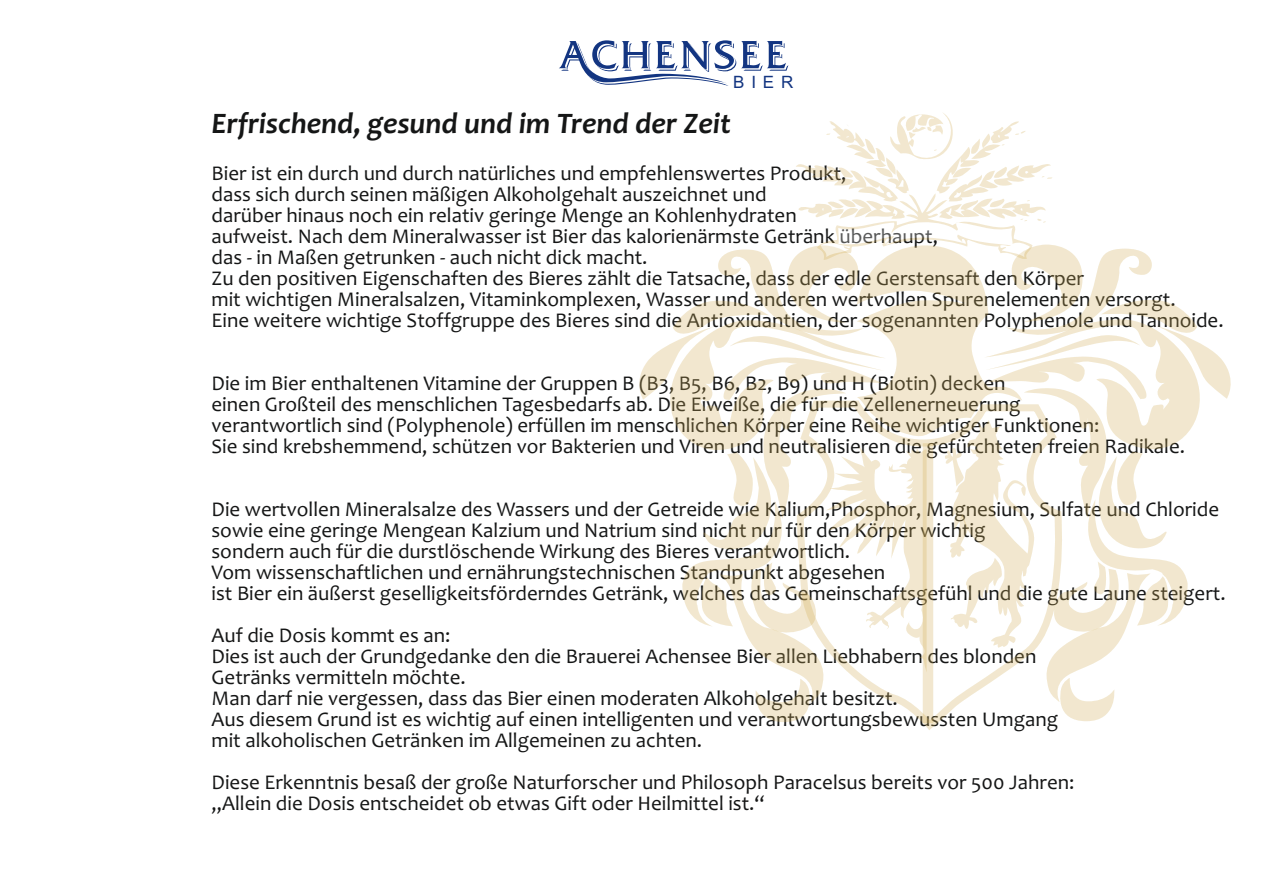
<style>
.page{position:relative;width:1263px;height:893px;background:#fff}
.page>*{position:absolute;margin:0;border:0;box-sizing:border-box;transform-origin:0 0}
.t1{font:italic 700 30px "Candara";color:#151616}
.t2{font:21px/21px "Candara";color:#151616}
.t3{font:16.95px "Arial";color:#133581}
</style>
<div class="page">
<svg style="left:559px;top:40px;width:229px;height:46px"></svg>
<svg style="left:639px;top:113px;width:591px;height:609px"></svg>
<p class="t3" style="left:733px;top:75px;width:62px">BIER</p>
<h1 class="t1" style="left:211px;top:111px;width:521px">Erfrischend, gesund und im Trend der Zeit</h1>
<p class="t2" style="left:211px;top:165px;width:1014px">Bier ist ein durch und durch natürliches und empfehlenswertes Produkt,<br>dass sich durch seinen mäßigen Alkoholgehalt auszeichnet und<br>darüber hinaus noch ein relativ geringe Menge an Kohlenhydraten<br>aufweist. Nach dem Mineralwasser ist Bier das kalorienärmste Getränk überhaupt,<br>das - in Maßen getrunken - auch nicht dick macht.<br>Zu den positiven Eigenschaften des Bieres zählt die Tatsache, dass der edle Gerstensaft den Körper<br>mit wichtigen Mineralsalzen, Vitaminkomplexen, Wasser und anderen wertvollen Spurenelementen versorgt.<br>Eine weitere wichtige Stoffgruppe des Bieres sind die Antioxidantien, der sogenannten Polyphenole und Tannoide.</p>
<p class="t2" style="left:211px;top:375px;width:975px">Die im Bier enthaltenen Vitamine der Gruppen B (B3, B5, B6, B2, B9) und H (Biotin) decken<br>einen Großteil des menschlichen Tagesbedarfs ab. Die Eiweiße, die für die Zellenerneuerung<br>verantwortlich sind (Polyphenole) erfüllen im menschlichen Körper eine Reihe wichtiger Funktionen:<br>Sie sind krebshemmend, schützen vor Bakterien und Viren und neutralisieren die gefürchteten freien Radikale.</p>
<p class="t2" style="left:211px;top:501px;width:1015px">Die wertvollen Mineralsalze des Wassers und der Getreide wie Kalium,Phosphor, Magnesium, Sulfate und Chloride sowie eine geringe Mengean Kalzium und Natrium sind nicht nur für den Körper wichtig<br>sondern auch für die durstlöschende Wirkung des Bieres verantwortlich.<br>Vom wissenschaftlichen und ernährungstechnischen Standpunkt abgesehen<br>ist Bier ein äußerst geselligkeitsförderndes Getränk, welches das Gemeinschaftsgefühl und die gute Laune steigert.</p>
<p class="t2" style="left:211px;top:627px;width:848px">Auf die Dosis kommt es an:<br>Dies ist auch der Grundgedanke den die Brauerei Achensee Bier allen Liebhabern des blonden Getränks vermitteln möchte.<br>Man darf nie vergessen, dass das Bier einen moderaten Alkoholgehalt besitzt.<br>Aus diesem Grund ist es wichtig auf einen intelligenten und verantwortungsbewussten Umgang mit alkoholischen Getränken im Allgemeinen zu achten.</p>
<p class="t2" style="left:211px;top:774px;width:864px">Diese Erkenntnis besaß der große Naturforscher und Philosoph Paracelsus bereits vor 500 Jahren: „Allein die Dosis entscheidet ob etwas Gift oder Heilmittel ist.“</p>
</div>
